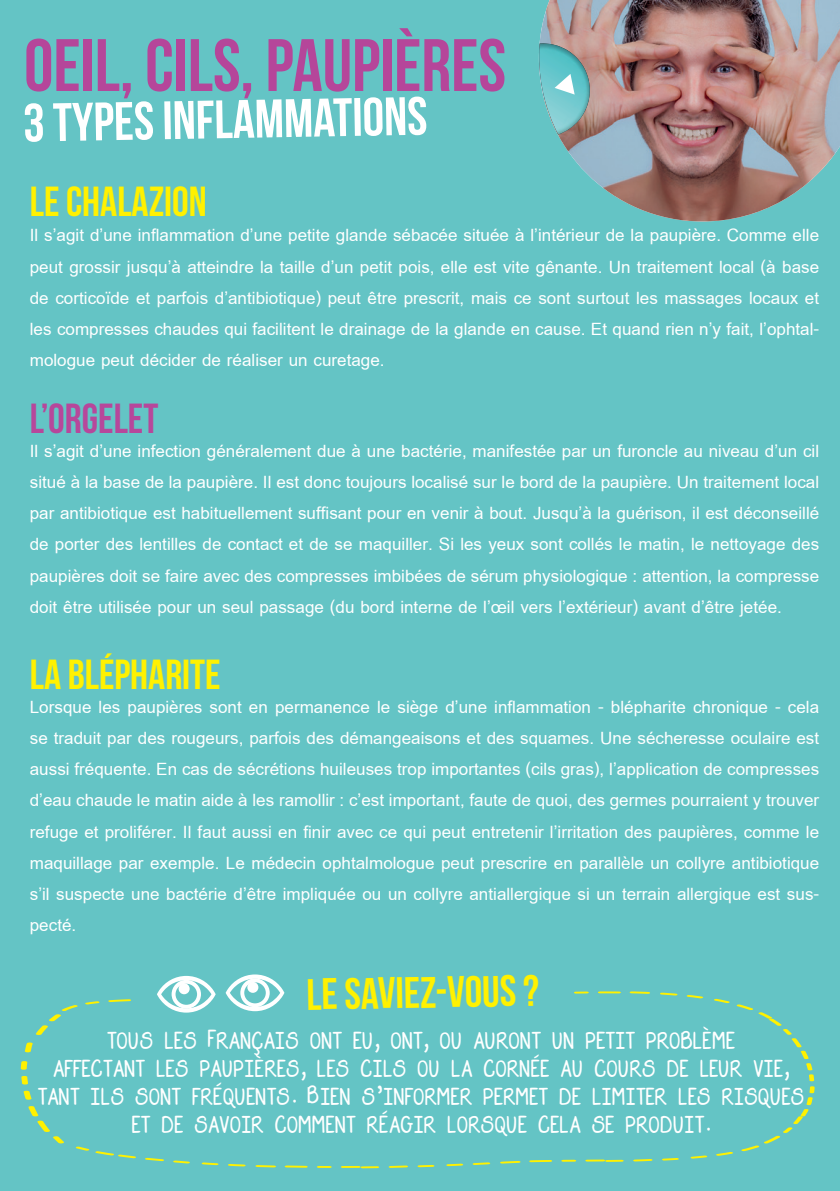
<style>
.page{position:relative;width:840px;height:1191px;background:#fff}
.page>*{position:absolute;margin:0;border:0;box-sizing:border-box;transform-origin:0 0}
.t1{font:74px "Bebas Neue";color:#b5469a}
.t2{font:54px "Bebas Neue";color:#fff}
.t3{font:44px "Bebas Neue";color:#fff101}
.t4{font:42px "Bebas Neue";color:#fff101}
.t5{font:42px "Bebas Neue";color:#b7479b}
.t6{font:700 26px/31.2px "Cordia New";color:#fff;text-align:justify}
.t7{font:22px/28px "DJB Straight Up Now Bounce";color:#fff;text-align:center}
</style>
<div class="page">
<div style="left:0;top:0;width:839px;height:1191px;background:#64c4c5"></div>
<svg style="left:75px;top:1146px;width:61px;height:12px"></svg>
<svg style="left:145px;top:1157px;width:19px;height:4px"></svg>
<svg style="left:173px;top:1160px;width:17px;height:3px"></svg>
<svg style="left:201px;top:1162px;width:18px;height:3px"></svg>
<svg style="left:228px;top:1164px;width:18px;height:2px"></svg>
<svg style="left:255px;top:1165px;width:21px;height:2px"></svg>
<svg style="left:284px;top:1165px;width:24px;height:2px"></svg>
<svg style="left:317px;top:1166px;width:15px;height:2px"></svg>
<svg style="left:341px;top:1166px;width:38px;height:2px"></svg>
<svg style="left:388px;top:1165px;width:20px;height:3px"></svg>
<svg style="left:417px;top:1165px;width:18px;height:2px"></svg>
<svg style="left:446px;top:1163px;width:17px;height:3px"></svg>
<svg style="left:472px;top:1162px;width:19px;height:3px"></svg>
<svg style="left:500px;top:1161px;width:21px;height:2px"></svg>
<svg style="left:529px;top:1160px;width:23px;height:2px"></svg>
<svg style="left:561px;top:1159px;width:15px;height:2px"></svg>
<svg style="left:585px;top:1159px;width:39px;height:3px"></svg>
<svg style="left:633px;top:1159px;width:20px;height:2px"></svg>
<svg style="left:662px;top:1158px;width:17px;height:2px"></svg>
<svg style="left:686px;top:995px;width:128px;height:163px"></svg>
<svg style="left:660px;top:992px;width:18px;height:3px"></svg>
<svg style="left:629px;top:991px;width:21px;height:3px"></svg>
<svg style="left:598px;top:991px;width:23px;height:2px"></svg>
<svg style="left:574px;top:991px;width:15px;height:2px"></svg>
<svg style="left:108px;top:999px;width:23px;height:3px"></svg>
<svg style="left:35px;top:1001px;width:65px;height:34px"></svg>
<svg style="left:24px;top:1042px;width:9px;height:10px"></svg>
<svg style="left:21px;top:1061px;width:43px;height:83px"></svg>
<svg style="left:225px;top:974px;width:59px;height:37px"></svg>
<div style="left:247px;top:981px;width:11px;height:11px;background:#fff;border-radius:50%"></div>
<svg style="left:157px;top:976px;width:58px;height:36px"></svg>
<div style="left:178px;top:983px;width:11px;height:11px;background:#fff;border-radius:50%"></div>
<img style="left:539px;top:0;width:300px;height:221px">
<svg style="left:538px;top:43px;width:58px;height:91px"></svg>
<h1 class="t1" style="left:24px;top:25px;width:483px">OEIL, CILS, PAUPIÈRES</h1>
<h2 class="t2" style="left:23px;top:93px;width:405px;rotate:-1deg">3 TYPES INFLAMMATIONS</h2>
<h3 class="t4" style="left:30px;top:178px;width:178px">LE CHALAZION</h3>
<p class="t6" style="left:30px;top:220px;width:790px">Il s’agit d’une inflammation d’une petite glande sébacée située à l’intérieur de la paupière. Comme elle peut grossir jusqu’à atteindre la taille d’un petit pois, elle est vite gênante. Un traitement local (à base de corticoïde et parfois d’antibiotique) peut être prescrit, mais ce sont surtout les massages locaux et les compresses chaudes qui facilitent le drainage de la glande en cause. Et quand rien n’y fait, l’ophtal&shy;mologue peut décider de réaliser un curetage.</p>
<h3 class="t5" style="left:30px;top:395px;width:130px">L’ORGELET</h3>
<p class="t6" style="left:30px;top:435px;width:790px">Il s’agit d’une infection généralement due à une bactérie, manifestée par un furoncle au niveau d’un cil situé à la base de la paupière. Il est donc toujours localisé sur le bord de la paupière. Un traitement local par antibiotique est habituellement suffisant pour en venir à bout. Jusqu’à la guérison, il est déconseillé de porter des lentilles de contact et de se maquiller. Si les yeux sont collés le matin, le nettoyage des paupières doit se faire avec des compresses imbibées de sérum physiologique : attention, la compresse doit être utilisée pour un seul passage (du bord interne de l’œil vers l’extérieur) avant d’être jetée.</p>
<h3 class="t4" style="left:30px;top:651px;width:192px">LA BLÉPHARITE</h3>
<p class="t6" style="left:30px;top:691px;width:790px">Lorsque les paupières sont en permanence le siège d’une inflammation - blépharite chronique - cela se traduit par des rougeurs, parfois des démangeaisons et des squames. Une sécheresse oculaire est aussi fréquente. En cas de sécrétions huileuses trop importantes (cils gras), l’application de compresses d’eau chaude le matin aide à les ramollir : c’est important, faute de quoi, des germes pourraient y trouver refuge et proliférer. Il faut aussi en finir avec ce qui peut entretenir l’irritation des paupières, comme le maquillage par exemple. Le médecin ophtalmologue peut prescrire en parallèle un collyre antibiotique s’il suspecte une bactérie d’être impliquée ou un collyre antiallergique si un terrain allergique est sus&shy;pecté.</p>
<h3 class="t3" style="left:306px;top:970px;width:234px;rotate:-1deg">LE SAVIEZ-VOUS ?</h3>
<p class="t7" style="left:38px;top:1026px;width:768px">TOUS LES FRANÇAIS ONT EU, ONT, OU AURONT UN PETIT PROBLÈME<br>AFFECTANT LES PAUPIÈRES, LES CILS OU LA CORNÉE AU COURS DE LEUR VIE, TANT ILS SONT FRÉQUENTS. BIEN S’INFORMER PERMET DE LIMITER LES RISQUES ET DE SAVOIR COMMENT RÉAGIR LORSQUE CELA SE PRODUIT.</p>
</div>
